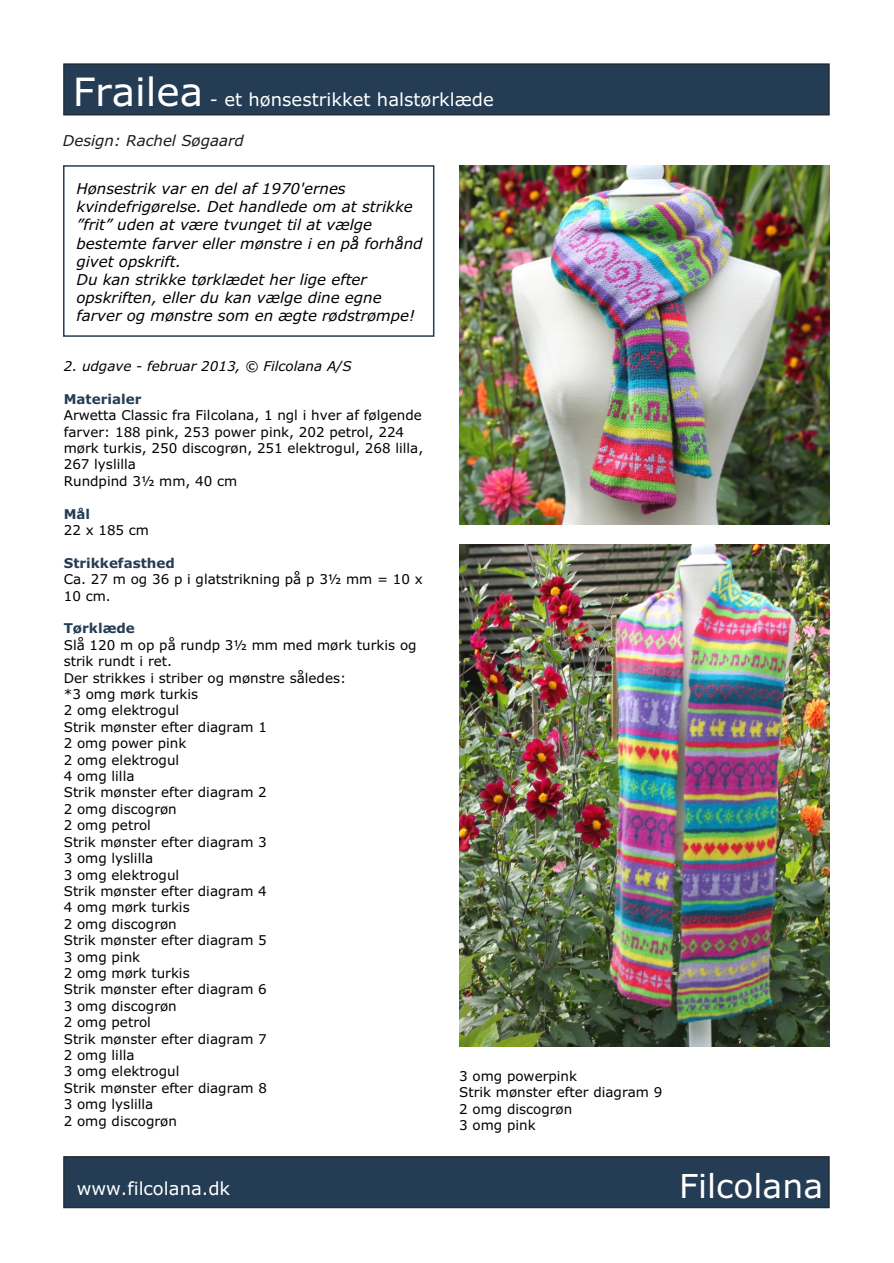
<style>
.page{position:relative;width:894px;height:1263px;background:#fff}
.page>*{position:absolute;margin:0;border:0;box-sizing:border-box;transform-origin:0 0}
.t1{font:33px "Verdana";color:#fff}
.t2{font:18px "Verdana";color:#fff}
.t3{font:italic 15px/18.3px "Verdana";color:#000}
.t4{font:italic 15px "Verdana";color:#1f1a17}
.t5{font:13.5px/16.4px "Verdana";color:#000}
.t6{font:700 13.5px "Verdana";color:#243d54}
.t7{font:italic 13.5px "Verdana";color:#000}
.s1{font-size:39px}
</style>
<div class="page">
<div style="left:63px;top:165px;width:371px;height:172px;background:#fff;border:2px solid #243d54"></div>
<div style="left:64px;top:64px;width:765px;height:51px;background:#243d54;border:1px solid #1f1a17"></div>
<div style="left:64px;top:1157px;width:765px;height:51px;background:#243d54;border:1px solid #1f1a17"></div>
<img style="left:459px;top:544px;width:370px;height:503px">
<img style="left:459px;top:166px;width:370px;height:358px">
<h2 class="t2" style="left:73px;top:93px;width:423px"><span class="s1">Frailea</span> - et hønsestrikket halstørklæde</h2>
<p class="t4" style="left:63px;top:135px;width:182px">Design: Rachel Søgaard</p>
<p class="t3" style="left:77px;top:180px;width:348px">Hønsestrik var en del af 1970'ernes kvindefrigørelse. Det handlede om at strikke ”frit” uden at være tvunget til at vælge bestemte farver eller mønstre i en på forhånd givet opskrift.<br>Du kan strikke tørklædet her lige efter opskriften, eller du kan vælge dine egne farver og mønstre som en ægte rødstrømpe!</p>
<p class="t7" style="left:64px;top:361px;width:289px">2. udgave - februar 2013, © Filcolana A/S</p>
<p class="t5" style="left:64px;top:408px;width:361px">Arwetta Classic fra Filcolana, 1 ngl i hver af følgende farver: 188 pink, 253 power pink, 202 petrol, 224 mørk turkis, 250 discogrøn, 251 elektrogul, 268 lilla, 267 lyslilla<br>Rundpind 3½ mm, 40 cm</p>
<p class="t5" style="left:64px;top:523px;width:87px">22 x 185 cm</p>
<p class="t5" style="left:64px;top:572px;width:361px">Ca. 27 m og 36 p i glatstrikning på p 3½ mm = 10 x<br>10 cm.</p>
<p class="t5" style="left:64px;top:638px;width:354px">Slå 120 m op på rundp 3½ mm med mørk turkis og strik rundt i ret.<br>Der strikkes i striber og mønstre således:<br>*3 omg mørk turkis<br>2 omg elektrogul<br>Strik mønster efter diagram 1<br>2 omg power pink<br>2 omg elektrogul<br>4 omg lilla<br>Strik mønster efter diagram 2<br>2 omg discogrøn<br>2 omg petrol<br>Strik mønster efter diagram 3<br>3 omg lyslilla<br>3 omg elektrogul<br>Strik mønster efter diagram 4<br>4 omg mørk turkis<br>2 omg discogrøn<br>Strik mønster efter diagram 5<br>3 omg pink<br>2 omg mørk turkis<br>Strik mønster efter diagram 6<br>3 omg discogrøn<br>2 omg petrol<br>Strik mønster efter diagram 7<br>2 omg lilla<br>3 omg elektrogul<br>Strik mønster efter diagram 8<br>3 omg lyslilla<br>2 omg discogrøn</p>
<p class="t6" style="left:64px;top:393px;width:79px">Materialer</p>
<p class="t6" style="left:64px;top:508px;width:28px">Mål</p>
<p class="t6" style="left:64px;top:557px;width:113px">Strikkefasthed</p>
<p class="t6" style="left:64px;top:623px;width:73px">Tørklæde</p>
<p class="t5" style="left:459px;top:1069px;width:205px">3 omg powerpink<br>Strik mønster efter diagram 9<br>2 omg discogrøn<br>3 omg pink</p>
<h2 class="t2" style="left:77px;top:1181px;width:155px">www.filcolana.dk</h2>
<h1 class="t1" style="left:679px;top:1173px;width:145px">Filcolana</h1>
</div>
